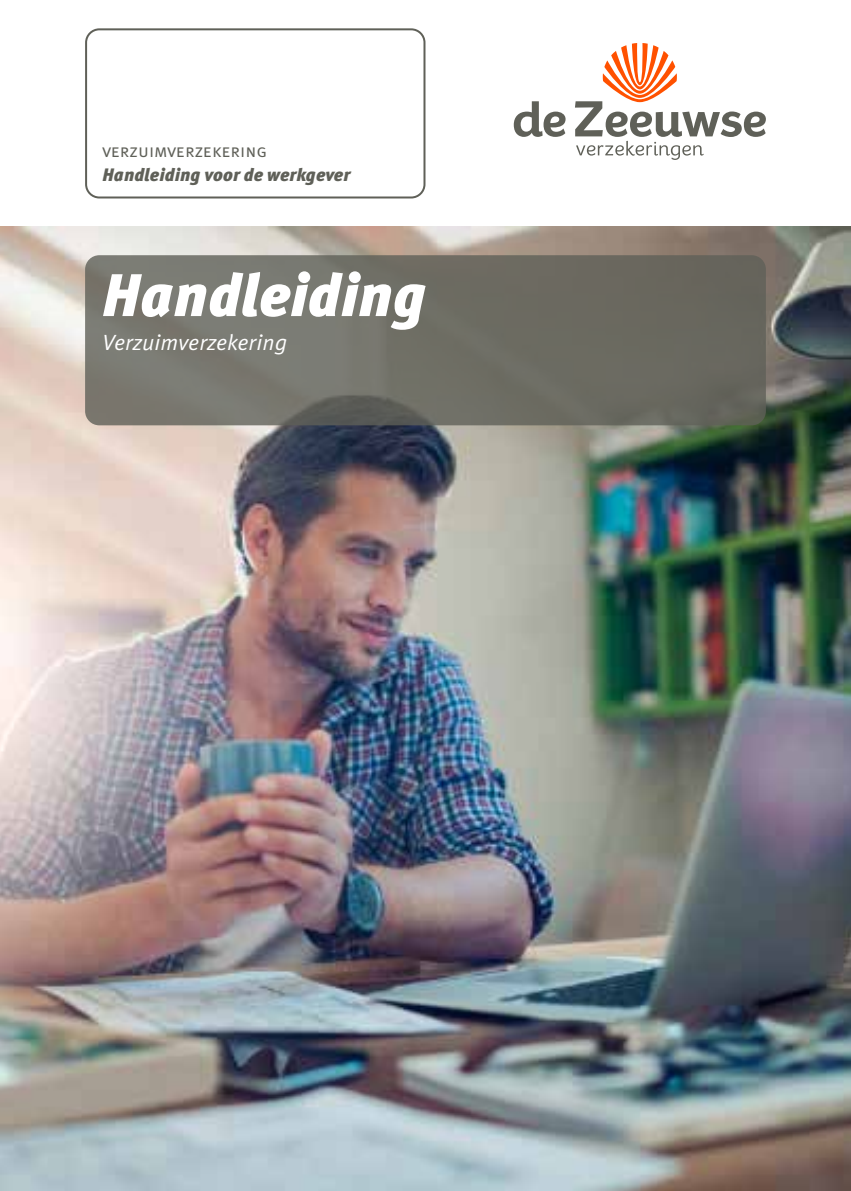
<style>
.page{position:relative;width:851px;height:1191px;background:#fff}
.page>*{position:absolute;margin:0;border:0;box-sizing:border-box;transform-origin:0 0}
.t1{font:italic 900 60px "Meta OT";color:#fff}
.t2{font:22px "Meta OT Norm Ita";color:#fff}
.t3{font:italic 900 18px "Meta OT";letter-spacing:.005em;color:#5f6058}
.t4{font:18px "Meta OT Norm";letter-spacing:.005em;color:#5f6058}
</style>
<div class="page">
<img style="left:0;top:227px;width:850px;height:964px">
<div style="left:85px;top:28px;width:340px;height:170px;border:2px solid #5f6058;border-radius:13px"></div>
<svg style="left:514px;top:101px;width:51px;height:36px"></svg>
<svg style="left:575px;top:43px;width:190px;height:117px"></svg>
<div style="left:85px;top:255px;width:680px;height:170px;background:linear-gradient(to right,#7d7d75,#64635a);border-radius:14px"></div>
<p class="t4" style="left:102px;top:140px;width:166px">Verzuimverzekering</p>
<p class="t3" style="left:102px;top:164px;width:249px">Handleiding voor de werkgever</p>
<h1 class="t1" style="left:102px;top:259px;width:325px">Handleiding</h1>
<p class="t2" style="left:102px;top:329px;width:187px">Verzuimverzekering</p>
</div>
